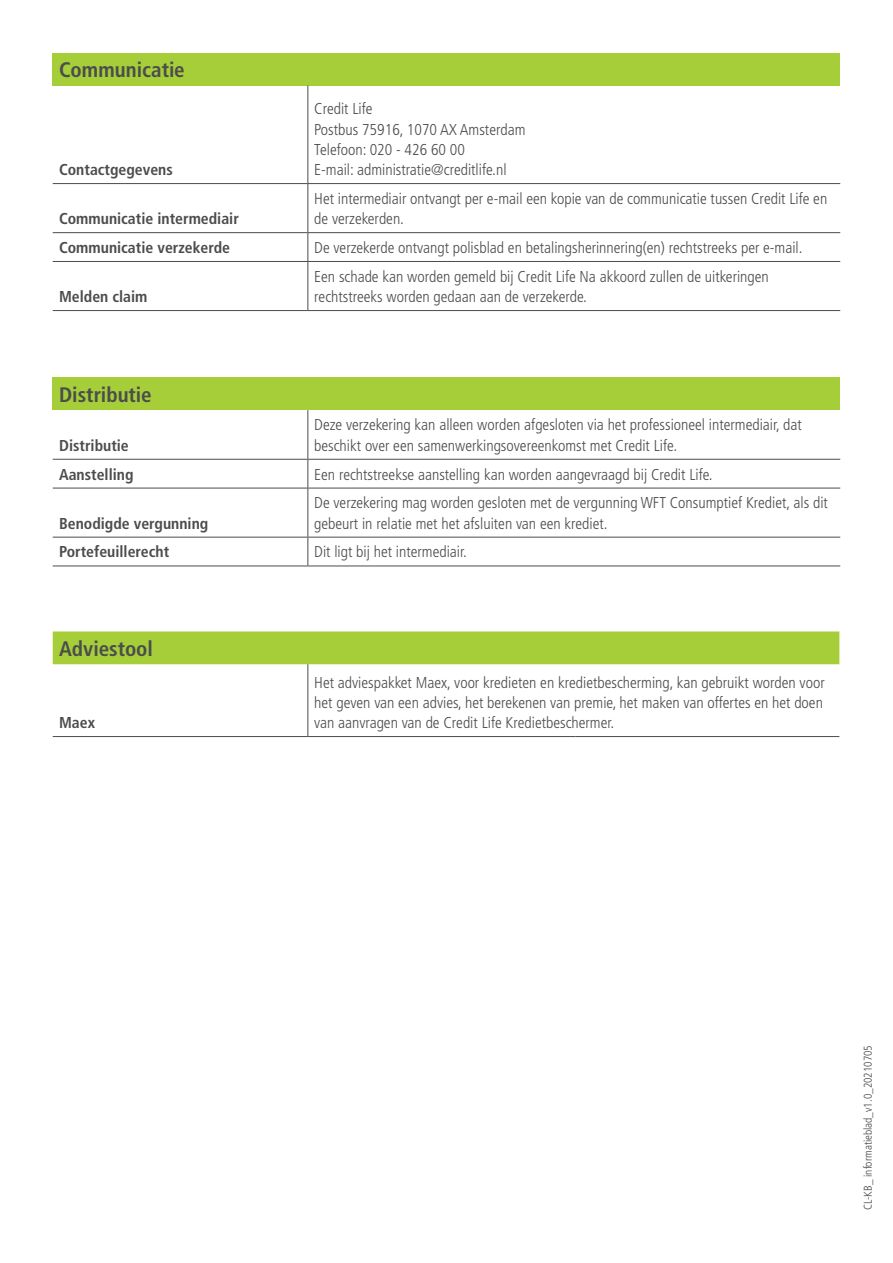
<style>
.page{position:relative;width:893px;height:1263px;background:#fff}
.page>*{position:absolute;margin:0;border:0;box-sizing:border-box;transform-origin:0 0}
.t1{font:700 condensed 21px "Frutiger LT Std";color:#4b4c4d}
.t2{font:300 condensed 15.75px/20.2px "Frutiger LT Std";color:#4b4c4d}
.t3{font:700 condensed 15.75px "Frutiger LT Std";color:#4b4c4d}
.t4{font:300 condensed 11.25px "Frutiger LT Std";color:#44474b}
</style>
<div class="page">
<div style="left:53px;top:53px;width:787px;height:32px;background:#a6ce39"></div>
<hr style="left:307px;top:85px;width:1px;height:98px;background:#4b4c4d">
<hr style="left:53px;top:183px;width:255px;height:1px;background:#4b4c4d">
<hr style="left:308px;top:183px;width:532px;height:1px;background:#4b4c4d">
<hr style="left:307px;top:184px;width:1px;height:48px;background:#4b4c4d">
<hr style="left:53px;top:232px;width:255px;height:1px;background:#4b4c4d">
<hr style="left:308px;top:232px;width:532px;height:1px;background:#4b4c4d">
<svg style="left:307px;top:233px;width:1px;height:28px"></svg>
<hr style="left:53px;top:261px;width:255px;height:1px;background:#4b4c4d">
<hr style="left:308px;top:261px;width:532px;height:1px;background:#4b4c4d">
<hr style="left:307px;top:262px;width:1px;height:48px;background:#4b4c4d">
<hr style="left:53px;top:310px;width:255px;height:1px;background:#4b4c4d">
<hr style="left:308px;top:310px;width:532px;height:1px;background:#4b4c4d">
<div style="left:53px;top:631px;width:786px;height:33px;background:#a6ce39"></div>
<hr style="left:307px;top:664px;width:1px;height:72px;background:#4b4c4d">
<hr style="left:53px;top:736px;width:255px;height:1px;background:#4b4c4d">
<hr style="left:308px;top:736px;width:268px;height:1px;background:#4b4c4d">
<hr style="left:576px;top:736px;width:263px;height:1px;background:#4b4c4d">
<div style="left:53px;top:377px;width:787px;height:33px;background:#a6ce39"></div>
<hr style="left:307px;top:410px;width:1px;height:49px;background:#4b4c4d">
<hr style="left:53px;top:459px;width:255px;height:1px;background:#4b4c4d">
<hr style="left:308px;top:459px;width:532px;height:1px;background:#4b4c4d">
<svg style="left:307px;top:460px;width:1px;height:28px"></svg>
<hr style="left:53px;top:488px;width:255px;height:1px;background:#4b4c4d">
<hr style="left:308px;top:488px;width:532px;height:1px;background:#4b4c4d">
<hr style="left:307px;top:488px;width:1px;height:49px;background:#4b4c4d">
<hr style="left:53px;top:537px;width:255px;height:1px;background:#4b4c4d">
<hr style="left:308px;top:537px;width:532px;height:1px;background:#4b4c4d">
<svg style="left:307px;top:537px;width:1px;height:29px"></svg>
<hr style="left:53px;top:566px;width:255px;height:1px;background:#4b4c4d">
<hr style="left:308px;top:566px;width:532px;height:1px;background:#4b4c4d">
<h1 class="t1" style="left:59px;top:61px;width:127px">Communicatie</h1>
<p class="t3" style="left:59px;top:163px;width:115px">Contactgegevens</p>
<p class="t3" style="left:59px;top:212px;width:181px">Communicatie intermediair</p>
<p class="t2" style="left:314px;top:100px;width:213px">Credit Life<br>Postbus 75916, 1070 AX Amsterdam<br>Telefoon: 020 - 426 60 00<br>E-mail: administratie@creditlife.nl</p>
<p class="t2" style="left:314px;top:189px;width:515px">Het intermediair ontvangt per e-mail een kopie van de communicatie tussen Credit Life en de verzekerden.</p>
<p class="t3" style="left:59px;top:241px;width:172px">Communicatie verzekerde</p>
<p class="t2" style="left:314px;top:239px;width:490px">De verzekerde ontvangt polisblad en betalingsherinnering(en) rechtstreeks per e-mail.</p>
<p class="t3" style="left:59px;top:290px;width:90px">Melden claim</p>
<p class="t2" style="left:314px;top:267px;width:456px">Een schade kan worden gemeld bij Credit Life Na akkoord zullen de uitkeringen rechtstreeks worden gedaan aan de verzekerde.</p>
<h1 class="t1" style="left:59px;top:386px;width:94px">Distributie</h1>
<p class="t3" style="left:59px;top:439px;width:71px">Distributie</p>
<p class="t2" style="left:314px;top:416px;width:489px">Deze verzekering kan alleen worden afgesloten via het professioneel intermediair, dat beschikt over een samenwerkingsovereenkomst met Credit Life.</p>
<p class="t3" style="left:59px;top:468px;width:76px">Aanstelling</p>
<p class="t2" style="left:314px;top:465px;width:400px">Een rechtstreekse aanstelling kan worden aangevraagd bij Credit Life.</p>
<p class="t3" style="left:59px;top:517px;width:151px">Benodigde vergunning</p>
<p class="t2" style="left:314px;top:494px;width:515px">De verzekering mag worden gesloten met de vergunning WFT Consumptief Krediet, als dit gebeurt in relatie met het afsluiten van een krediet.</p>
<p class="t3" style="left:59px;top:545px;width:112px">Portefeuillerecht</p>
<p class="t2" style="left:314px;top:543px;width:154px">Dit ligt bij het intermediair.</p>
<h1 class="t1" style="left:59px;top:640px;width:95px">Adviestool</h1>
<p class="t3" style="left:59px;top:716px;width:37px">Maex</p>
<p class="t2" style="left:314px;top:673px;width:512px;text-align:justify">Het adviespakket Maex, voor kredieten en kredietbescherming, kan gebruikt worden voor het geven van een advies, het berekenen van premie, het maken van offertes en het doen van aanvragen van de Credit Life Kredietbeschermer.</p>
<p class="t4" style="left:863px;top:1210px;width:167px;rotate:-90deg">CL-KB_ informatieblad_v1.0_20210705</p>
</div>
